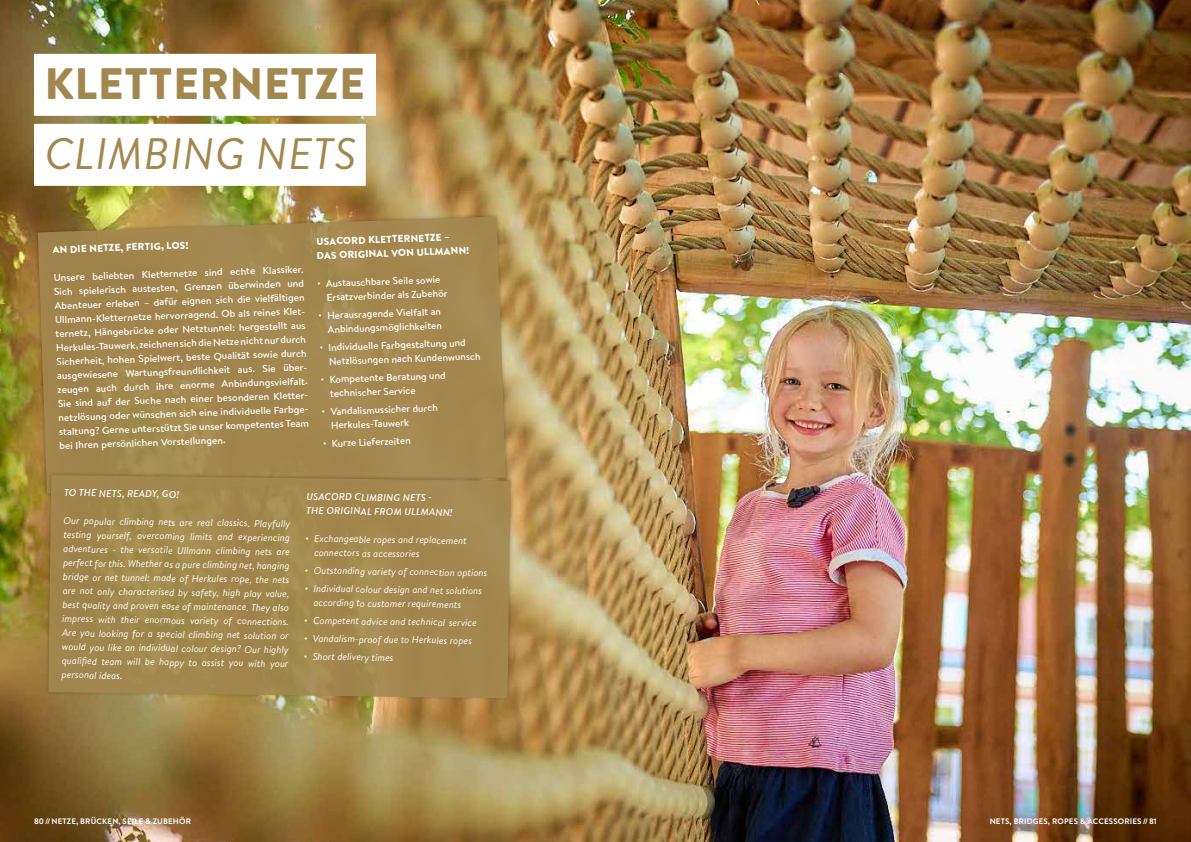
<style>
.page{position:relative;width:1191px;height:842px;background:#fff}
.page>*{position:absolute;margin:0;border:0;box-sizing:border-box;transform-origin:0 0}
.t1{font:900 44px "Brandon Text";letter-spacing:.02em;color:#a2874f}
.t2{font:italic 44px "Brandon Text";letter-spacing:.02em;color:#a2874f}
.t3{font:500 10px/14px "Brandon Text";color:#fff}
.t4{font:italic 10px/14px "Brandon Text";color:#fff}
.t5{font:900 10px/14px "Brandon Text";color:#fff}
.t6{font:italic 500 10px/14px "Brandon Text";color:#fff}
.t7{font:700 8px "Brandon Text";letter-spacing:.02em;color:#fff}
.s1{font-weight:900}
.s2{font-weight:900;font-style:normal}
</style>
<div class="page">
<img style="left:0;top:0;width:1191px;height:842px">
<svg style="left:34px;top:212px;width:476px;height:286px;background:#ac8f4b"></svg>
<svg style="left:38px;top:216px;width:468px;height:278px;background:#a3874e"></svg>
<div style="left:34px;top:54px;width:342px;height:62px;background:#fff"></div>
<div style="left:34px;top:124px;width:332px;height:62px;background:#fff"></div>
<svg style="left:44px;top:471px;width:471px;height:231px;background:#a78a4e"></svg>
<svg style="left:48px;top:475px;width:462px;height:223px;background:#a2874d"></svg>
<h1 class="t1" style="left:45px;top:52px;width:321px">KLETTERNETZE</h1>
<h1 class="t2" style="left:45px;top:124px;width:313px">CLIMBING NETS</h1>
<p class="t5" style="left:52px;top:242px;width:137px;rotate:-2deg">AN DIE NETZE, FERTIG, LOS!</p>
<p class="t3" style="left:53px;top:270px;width:253px;text-align:justify;rotate:-2deg">Unsere beliebten Kletternetze sind echte Klassiker.<br>Sich spielerisch austesten, Grenzen überwinden und Abenteuer erleben – dafür eignen sich die vielfältigen Ullmann-Kletternetze hervorragend. Ob als reines Klet&shy;ternetz, Hängebrücke oder Netztunnel: hergestellt aus Herkules-Tauwerk, zeichnen sich die Netze nicht nur durch Sicherheit, hohen Spielwert, beste Qualität sowie durch ausgewiesene Wartungsfreundlichkeit aus. Sie über&shy;zeugen auch durch ihre enorme Anbindungsvielfalt.<br>Sie sind auf der Suche nach einer besonderen Kletter&shy;netzlösung oder wünschen sich eine individuelle Farbge&shy;staltung? Gerne unterstützt Sie unser kompetentes Team bei Ihren persönlichen Vorstellungen.</p>
<p class="t5" style="left:316px;top:234px;width:154px;rotate:-2deg">USACORD KLETTERNETZE –<br>DAS ORIGINAL VON ULLMANN!</p>
<p class="t3" style="left:326px;top:276px;width:123px;text-indent:-9px;rotate:-2deg"><span class="s1">·</span> Austauschbare Seile sowie<br>Ersatzverbinder als Zubehör</p>
<p class="t3" style="left:318px;top:308px;width:124px;text-align:right;rotate:-2deg"><span class="s1">·</span> Herausragende Vielfalt an<br>Anbindungsmöglichkeiten</p>
<p class="t3" style="left:328px;top:340px;width:153px;text-indent:-9px;rotate:-2deg"><span class="s1">·</span> Individuelle Farbgestaltung und<br>Netzlösungen nach Kundenwunsch</p>
<p class="t3" style="left:329px;top:372px;width:118px;text-indent:-9px;rotate:-2deg"><span class="s1">·</span> Kompetente Beratung und technischer Service</p>
<p class="t3" style="left:330px;top:404px;width:109px;text-indent:-9px;rotate:-2deg"><span class="s1">·</span> Vandalismussicher durch<br>Herkules-Tauwerk</p>
<p class="t3" style="left:323px;top:436px;width:89px;rotate:-2deg"><span class="s1">·</span> Kurze Lieferzeiten</p>
<p class="t6" style="left:64px;top:485px;width:117px;rotate:1deg">TO THE NETS, READY, GO!</p>
<p class="t4" style="left:64px;top:513px;width:229px;text-align:justify;rotate:1deg">Our popular climbing nets are real classics. Playfully testing yourself, overcoming limits and experiencing adventures - the versatile Ullmann climbing nets are perfect for this. Whether as a pure climbing net, hanging bridge or net tunnel: made of Herkules rope, the nets are not only characterised by safety, high play value, best quality and proven ease of maintenance. They also impress with their enormous variety of connections.<br>Are you looking for a special climbing net solution or would you like an individual colour design? Our highly qualifi ed team will be happy to assist you with your personal ideas.</p>
<p class="t6" style="left:306px;top:489px;width:148px;rotate:1deg">USACORD CLIMBING NETS -<br>THE ORIGINAL FROM ULLMANN!</p>
<p class="t4" style="left:314px;top:531px;width:154px;text-indent:-9px;rotate:1deg"><span class="s2">·</span> Exchangeable ropes and replacement connectors as accessories</p>
<p class="t4" style="left:305px;top:561px;width:184px;line-height:18px;rotate:1deg"><span class="s2">·</span> Outstanding variety of connection options <span class="s2">·</span> Individual colour design and net solutions</p>
<p class="t4" style="left:305px;top:593px;width:174px;line-height:18px;text-indent:8px;rotate:1deg">according to customer requirements<br><span class="s2">·</span> Competent advice and technical service <span class="s2">·</span> Vandalism-proof due to Herkules ropes <span class="s2">·</span> Short delivery times</p>
<p class="t7" style="left:34px;top:815px;width:158px">80//NETZE, BRÜCKEN, SEILE &amp; ZUBEHÖR</p>
<p class="t7" style="left:989px;top:815px;width:169px">NETS, BRIDGES, ROPES &amp; ACCESSORIES//81</p>
</div>
